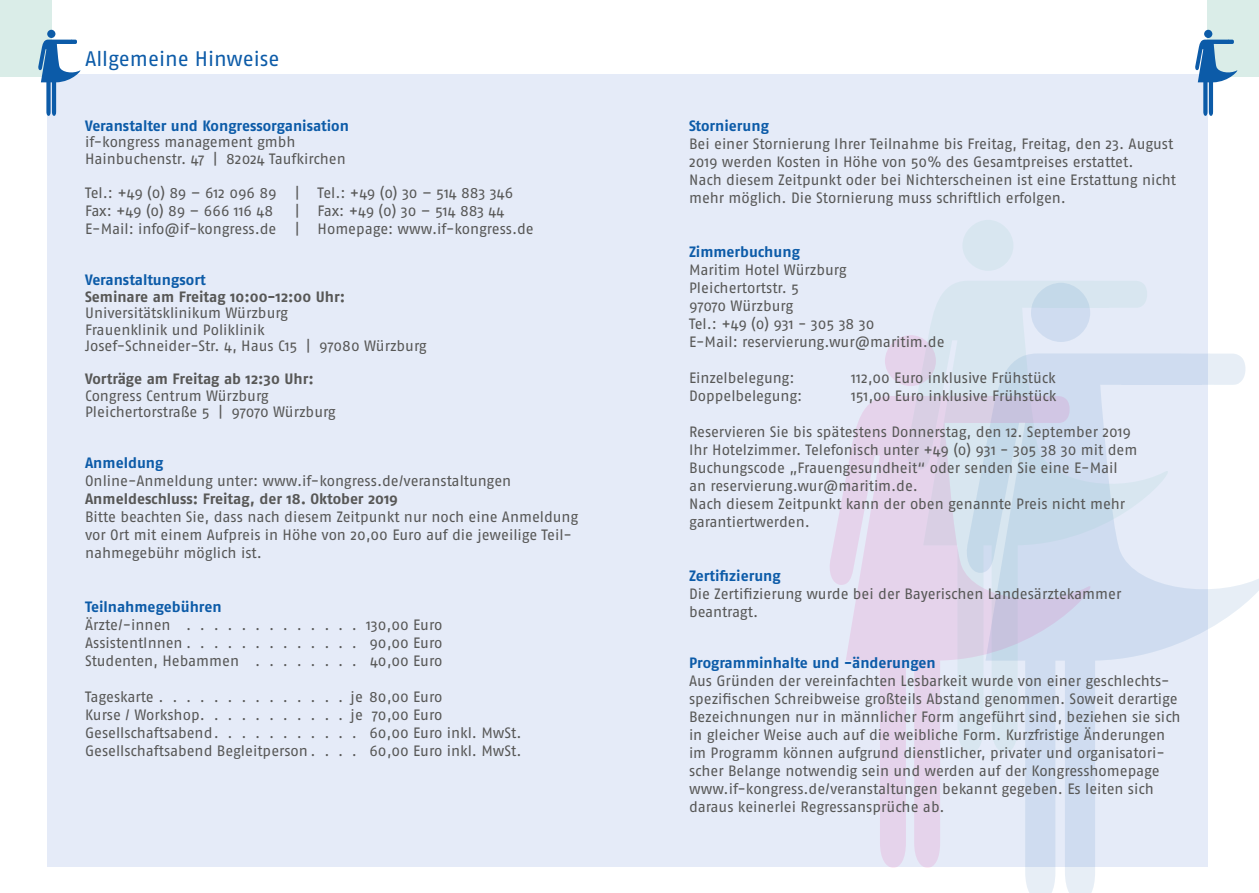
<style>
.page{position:relative;width:1259px;height:893px;background:#fff}
.page>*{position:absolute;margin:0;border:0;box-sizing:border-box;transform-origin:0 0}
.t1{font:21px "Fago No";color:#0c5ba8}
.t2{font:15px/18px "Fago No";letter-spacing:-.005em;color:#575756}
.t3{font:700 15px "Fago No";letter-spacing:-.005em;color:#0c5ba8}
.t4{font:700 15px "Fago No";color:#575756}
</style>
<div class="page">
<div style="left:0;top:0;width:51px;height:77px;background:#daede8"></div>
<div style="left:1208px;top:0;width:51px;height:77px;background:#daede8"></div>
<div style="left:47px;top:74px;width:582px;height:793px;background:#e5ebf8"></div>
<div style="left:629px;top:74px;width:579px;height:793px;background:#e5ebf8"></div>
<div style="left:1204px;top:30px;width:8px;height:8px;background:#0c5ba8;border-radius:50%"></div>
<svg style="left:1195px;top:40px;width:43px;height:76px"></svg>
<div style="left:47px;top:30px;width:8px;height:8px;background:#0c5ba8;border-radius:50%"></div>
<svg style="left:38px;top:40px;width:43px;height:76px"></svg>
<svg style="left:1025px;top:353px;width:234px;height:540px"></svg>
<div style="left:962px;top:220px;width:51px;height:51px;background:#d8e6f0;border-radius:50%"></div>
<svg style="left:917px;top:281px;width:252px;height:472px"></svg>
<div style="left:885px;top:335px;width:51px;height:51px;background:#e5d3eb;border-radius:50%"></div>
<svg style="left:830px;top:396px;width:262px;height:472px"></svg>
<h1 class="t1" style="left:85px;top:46px;width:196px">Allgemeine Hinweise</h1>
<p class="t3" style="left:85px;top:117px;width:265px">Veranstalter und Kongressorganisation</p>
<p class="t2" style="left:85px;top:134px;width:262px;line-height:16.5px">if-kongress management gmbh<br>Hainbuchenstr. 47 | 82024 Taufkirchen</p>
<p class="t2" style="left:85px;top:184px;width:430px">Tel.: +49 (0) 89 – 612 096 89 | Tel.: +49 (0) 30 – 514 883 346<br>Fax: +49 (0) 89 – 666 116 48</p>
<p class="t2" style="left:85px;top:202px;width:450px;text-indent:210px">| Fax: +49 (0) 30 – 514 883 44<br>E-Mail: info@if-kongress.de | Homepage: www.if-kongress.de</p>
<p class="t3" style="left:85px;top:271px;width:122px">Veranstaltungsort</p>
<p class="t4" style="left:85px;top:288px;width:262px">Seminare am Freitag 10:00-12:00 Uhr:</p>
<p class="t2" style="left:85px;top:305px;width:343px;line-height:16.5px">Universitätsklinikum Würzburg<br>Frauenklinik und Poliklinik<br>Josef-Schneider-Str. 4, Haus C15 | 97080 Würzburg</p>
<p class="t4" style="left:85px;top:370px;width:230px">Vorträge am Freitag ab 12:30 Uhr:</p>
<p class="t2" style="left:85px;top:387px;width:252px;line-height:16.5px">Congress Centrum Würzburg<br>Pleichertorstraße 5 | 97070 Würzburg</p>
<p class="t3" style="left:85px;top:454px;width:80px">Anmeldung</p>
<p class="t2" style="left:85px;top:472px;width:428px">Online-Anmeldung unter: www.if-kongress.de/veranstaltungen</p>
<p class="t4" style="left:85px;top:490px;width:314px">Anmeldeschluss: Freitag, der 18. Oktober 2019</p>
<p class="t2" style="left:85px;top:508px;width:495px">Bitte beachten Sie, dass nach diesem Zeitpunkt nur noch eine Anmeldung vor Ort mit einem Aufpreis in Höhe von 20,00 Euro auf die jeweilige Teil&shy;nahmegebühr möglich ist.</p>
<p class="t3" style="left:85px;top:598px;width:138px">Teilnahmegebühren</p>
<p class="t2" style="left:85px;top:616px;width:98px">Ärzte/-innen ..............</p>
<p class="t2" style="left:85px;top:616px;width:359px;text-align:justify;text-indent:281px">130,00 Euro AssistentInnen . . . . . . . . . . . . . 90,00 Euro Studenten, Hebammen .........</p>
<p class="t2" style="left:370px;top:652px;width:74px">40,00 Euro</p>
<p class="t2" style="left:85px;top:688px;width:438px">Tageskarte . . . . . . . . . . . . . . je 80,00 Euro<br>Kurse / Workshop . . . . . . . . . . . je 70,00 Euro Gesellschaftsabend . . . . . . . . . . . 60,00 Euro inkl. MwSt.<br>Gesellschaftsabend Begleitperson . . . . 60,00 Euro inkl. MwSt.</p>
<p class="t3" style="left:689px;top:117px;width:81px">Stornierung</p>
<p class="t2" style="left:689px;top:135px;width:488px">Bei einer Stornierung Ihrer Teilnahme bis Freitag, Freitag, den 23. August 2019 werden Kosten in Höhe von 50% des Gesamtpreises erstattet.<br>Nach diesem Zeitpunkt oder bei Nichterscheinen ist eine Erstattung nicht mehr möglich. Die Stornierung muss schriftlich erfolgen.</p>
<p class="t3" style="left:689px;top:243px;width:112px">Zimmerbuchung</p>
<p class="t2" style="left:689px;top:261px;width:257px">Maritim Hotel Würzburg<br>Pleichertortstr. 5<br>97070 Würzburg<br>Tel.: +49 (0) 931 - 305 38 30<br>E-Mail: reservierung.wur@maritim.de</p>
<p class="t2" style="left:689px;top:369px;width:107px">Einzelbelegung:</p>
<p class="t2" style="left:851px;top:369px;width:206px">112,00 Euro inklusive Frühstück</p>
<p class="t2" style="left:689px;top:387px;width:115px">Doppelbelegung:</p>
<p class="t2" style="left:851px;top:387px;width:207px">151,00 Euro inklusive Frühstück</p>
<p class="t2" style="left:689px;top:423px;width:450px">Reservieren Sie bis spätestens Donnerstag, den 12. September 2019<br>Ihr Hotelzimmer. Telefonisch unter +49 (0) 931 - 305 38 30 mit dem Buchungscode „Frauengesundheit“ oder senden Sie eine E-Mail an reservierung.wur@maritim.de.<br>Nach diesem Zeitpunkt kann der oben genannte Preis nicht mehr garantiertwerden.</p>
<p class="t3" style="left:689px;top:567px;width:93px">Zertifizierung</p>
<p class="t2" style="left:689px;top:585px;width:434px">Die Zertifizierung wurde bei der Bayerischen Landesärztekammer beantragt.</p>
<p class="t3" style="left:689px;top:654px;width:248px">Programminhalte und -änderungen</p>
<p class="t2" style="left:689px;top:672px;width:493px">Aus Gründen der vereinfachten Lesbarkeit wurde von einer geschlechts&shy;spezifischen Schreibweise großteils Abstand genommen. Soweit derartige Bezeichnungen nur in männlicher Form angeführt sind, beziehen sie sich in gleicher Weise auch auf die weibliche Form. Kurzfristige Änderungen im Programm können aufgrund dienstlicher, privater und organisatori&shy;scher Belange notwendig sein und werden auf der Kongresshomepage www.if-kongress.de/veranstaltungen bekannt gegeben. Es leiten sich daraus keinerlei Regressansprüche ab.</p>
</div>
